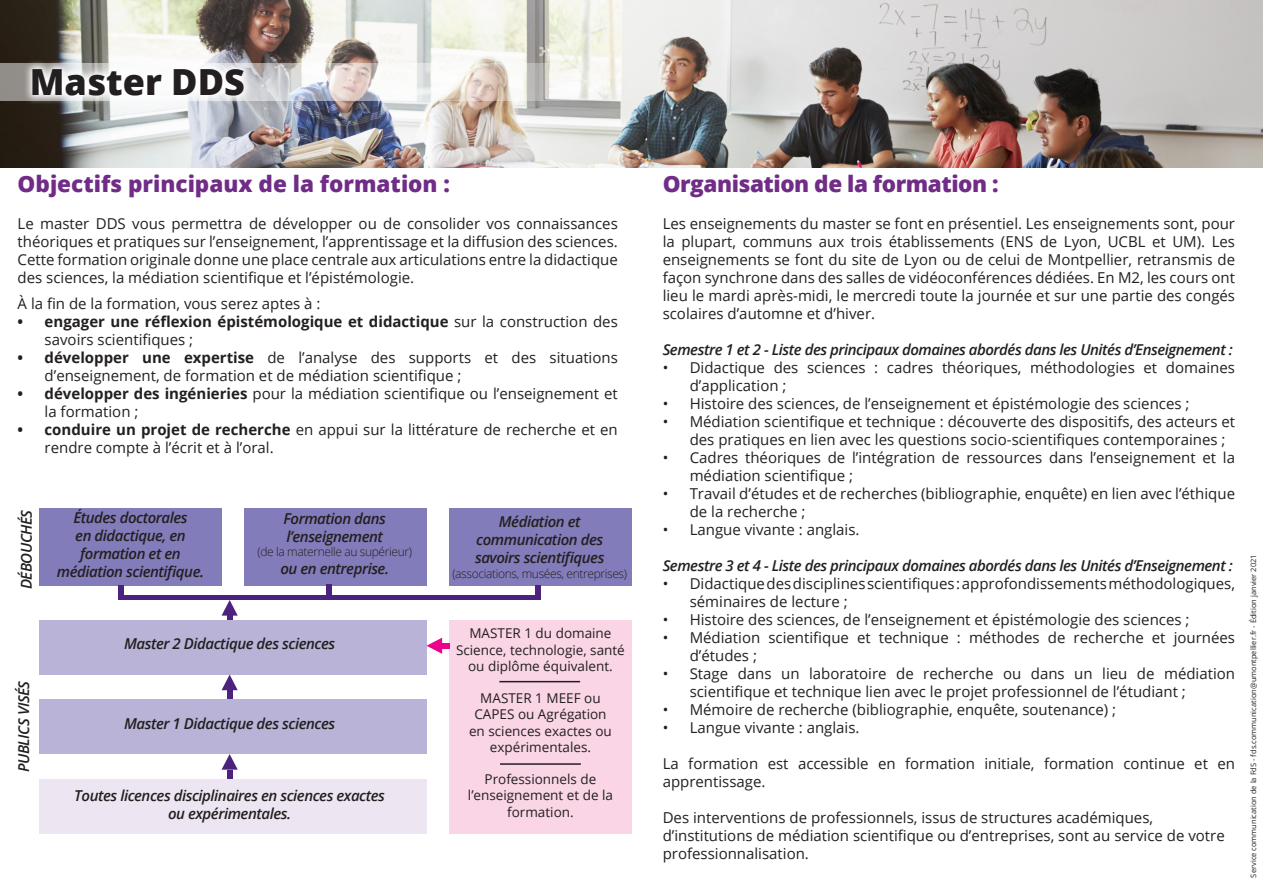
<style>
.page{position:relative;width:1263px;height:893px;background:#fff}
.page>*{position:absolute;margin:0;border:0;box-sizing:border-box;transform-origin:0 0}
.t1{font:800 36px "Open Sans";color:#231f20}
.t2{font:800 22.5px "Open Sans";color:#702c86}
.t3{font:800 22.5px "Open Sans";letter-spacing:-.02em;color:#702c86}
.t4{font:15px/18px "Open Sans";color:#231f20}
.t5{font:italic 600 15px "Open Sans";letter-spacing:-.03em;color:#231f20}
.t6{font:700 15px/18px "Open Sans";color:#231f20}
.t7{font:13.5px "Open Sans";color:#231f20}
.t8{font:300 12px "Open Sans";letter-spacing:-.03em;color:#231f20}
.Style_de_paragraphe{font:7.5px "Open Sans";color:#231f20}
.s1{font-weight:400}
.s2{font-weight:700}
</style>
<div class="page">
<img style="left:0;top:0;width:1263px;height:168px">
<svg style="left:0;top:63px;width:631px;height:37px"></svg>
<svg style="left:23px;top:59px;width:230px;height:47px"></svg>
<div style="left:39px;top:508px;width:183px;height:77px;background:#837cba"></div>
<div style="left:449px;top:508px;width:182px;height:77px;background:#837cba"></div>
<div style="left:244px;top:508px;width:182px;height:77px;background:#837cba"></div>
<div style="left:39px;top:620px;width:387px;height:55px;background:#b9b3d8"></div>
<div style="left:39px;top:699px;width:387px;height:55px;background:#b9b3d8"></div>
<div style="left:39px;top:779px;width:387px;height:54px;background:#ede6f2"></div>
<div style="left:227px;top:690px;width:5px;height:9px;background:#4c227e"></div>
<svg style="left:222px;top:675px;width:16px;height:15px"></svg>
<div style="left:227px;top:770px;width:5px;height:8px;background:#4c227e"></div>
<svg style="left:222px;top:754px;width:16px;height:16px"></svg>
<div style="left:118px;top:595px;width:422px;height:5px;background:#4c227e"></div>
<svg style="left:222px;top:600px;width:16px;height:20px"></svg>
<div style="left:118px;top:585px;width:5px;height:13px;background:#4c227e"></div>
<div style="left:327px;top:585px;width:5px;height:12px;background:#4c227e"></div>
<div style="left:535px;top:585px;width:5px;height:13px;background:#4c227e"></div>
<div style="left:449px;top:620px;width:182px;height:213px;background:#fad5e5"></div>
<hr style="left:499px;top:681px;width:81px;height:1px;background:#231f20">
<hr style="left:500px;top:763px;width:81px;height:2px;background:#231f20">
<svg style="left:426px;top:638px;width:23px;height:16px"></svg>
<p class="t1" style="left:30px;top:55px;width:217px">Master DDS</p>
<p class="t2" style="left:18px;top:166px;width:434px">Objectifs principaux de la formation :</p>
<p class="t4" style="left:18px;top:215px;width:602px;text-align:justify">Le master DDS vous permettra de développer ou de consolider vos connaissances théoriques et pratiques sur l’enseignement, l’apprentissage et la diffusion des sciences.<br>Cette formation originale donne une place centrale aux articulations entre la didactique des sciences, la médiation scientifique et l’épistémologie.</p>
<p class="t4" style="left:18px;top:294px;width:304px">À la fin de la formation, vous serez aptes à :</p>
<p class="t6" style="left:45px;top:312px;width:575px;text-indent:-27px">• engager une réflexion épistémologique et didactique <span class="s1">sur la construction des savoirs scientifiques ;</span></p>
<p class="t4" style="left:45px;top:348px;width:575px;text-indent:-27px"><span class="s2">• développer une expertise</span> de l’analyse des supports et des situations d’enseignement, de formation et de médiation scientifique ;</p>
<p class="t4" style="left:45px;top:384px;width:575px;text-indent:-27px"><span class="s2">• développer des ingénieries</span> pour la médiation scientifique ou l’enseignement et la formation ;</p>
<p class="t4" style="left:45px;top:420px;width:575px;text-indent:-27px"><span class="s2">• conduire un projet de recherche</span> en appui sur la littérature de recherche et en rendre compte à l’écrit et à l’oral.</p>
<p class="t5" style="left:16px;top:589px;width:81px;rotate:-90deg">DÉBOUCHÉS</p>
<p class="t5" style="left:13px;top:772px;width:93px;rotate:-90deg">PUBLICS VISÉS</p>
<p class="t5" style="left:73px;top:508px;width:116px">Études doctorales</p>
<p class="t5" style="left:75px;top:526px;width:112px">en didactique, en</p>
<p class="t5" style="left:80px;top:544px;width:102px">formation et en</p>
<p class="t5" style="left:57px;top:562px;width:149px">médiation scientifique.</p>
<p class="t5" style="left:284px;top:508px;width:104px">Formation dans</p>
<p class="t5" style="left:286px;top:526px;width:98px">l’enseignement</p>
<p class="t8" style="left:258px;top:544px;width:156px">(de la maternelle au supérieur)</p>
<p class="t5" style="left:280px;top:558px;width:110px">ou en entreprise.</p>
<p class="t5" style="left:124px;top:633px;width:213px">Master 2 Didactique des sciences</p>
<p class="t5" style="left:124px;top:713px;width:213px">Master 1 Didactique des sciences</p>
<p class="t5" style="left:74px;top:785px;width:312px">Toutes licences disciplinaires en sciences exactes</p>
<p class="t5" style="left:168px;top:803px;width:125px">ou expérimentales.</p>
<p class="t5" style="left:499px;top:512px;width:83px">Médiation et</p>
<p class="t5" style="left:476px;top:530px;width:128px">communication des</p>
<p class="t5" style="left:475px;top:548px;width:131px">savoirs scientifiques</p>
<p class="t8" style="left:452px;top:565px;width:176px">(associations, musées, entreprises)</p>
<p class="t7" style="left:469px;top:624px;width:144px">MASTER 1 du domaine</p>
<p class="t7" style="left:456px;top:640px;width:170px">Science, technologie, santé</p>
<p class="t7" style="left:468px;top:657px;width:146px">ou diplôme équivalent.</p>
<p class="t7" style="left:480px;top:689px;width:122px">MASTER 1 MEEF ou</p>
<p class="t7" style="left:474px;top:705px;width:134px">CAPES ou Agrégation</p>
<p class="t7" style="left:469px;top:721px;width:144px">en sciences exactes ou</p>
<p class="t7" style="left:490px;top:738px;width:103px">expérimentales.</p>
<p class="t7" style="left:485px;top:770px;width:113px">Professionnels de</p>
<p class="t7" style="left:468px;top:786px;width:147px">l’enseignement et de la</p>
<p class="t7" style="left:507px;top:802px;width:68px">formation.</p>
<p class="t3" style="left:663px;top:166px;width:337px">Organisation de la formation :</p>
<p class="t4" style="left:663px;top:215px;width:574px;text-align:justify">Les enseignements du master se font en présentiel. Les enseignements sont, pour la plupart, communs aux trois établissements (ENS de Lyon, UCBL et UM). Les enseignements se font du site de Lyon ou de celui de Montpellier, retransmis de façon synchrone dans des salles de vidéoconférences dédiées. En M2, les cours ont lieu le mardi après-midi, le mercredi toute la journée et sur une partie des congés scolaires d’automne et d’hiver.</p>
<p class="t5" style="left:663px;top:340px;width:572px">Semestre 1 et 2 - Liste des principaux domaines abordés dans les Unités d’Enseignement :</p>
<p class="t4" style="left:690px;top:359px;width:547px;text-indent:-27px">• Didactique des sciences : cadres théoriques, méthodologies et domaines d’application ;</p>
<p class="t4" style="left:663px;top:395px;width:528px">• Histoire des sciences, de l’enseignement et épistémologie des sciences ;</p>
<p class="t4" style="left:690px;top:413px;width:547px;text-indent:-27px">• Médiation scientifique et technique : découverte des dispositifs, des acteurs et des pratiques en lien avec les questions socio-scientifiques contemporaines ;</p>
<p class="t4" style="left:690px;top:449px;width:547px;text-indent:-27px">• Cadres théoriques de l’intégration de ressources dans l’enseignement et la médiation scientifique ;</p>
<p class="t4" style="left:690px;top:485px;width:547px;text-indent:-27px">• Travail d’études et de recherches (bibliographie, enquête) en lien avec l’éthique de la recherche ;</p>
<p class="t4" style="left:663px;top:521px;width:198px">• Langue vivante : anglais.</p>
<p class="t5" style="left:663px;top:556px;width:572px">Semestre 3 et 4 - Liste des principaux domaines abordés dans les Unités d’Enseignement :</p>
<p class="t4" style="left:690px;top:575px;width:547px;text-indent:-27px">• Didactique des disciplines scientifiques : approfondissements méthodologiques, séminaires de lecture ;</p>
<p class="t4" style="left:663px;top:611px;width:528px">• Histoire des sciences, de l’enseignement et épistémologie des sciences ;</p>
<p class="t4" style="left:690px;top:629px;width:547px;text-indent:-27px">• Médiation scientifique et technique : méthodes de recherche et journées d’études ;</p>
<p class="t4" style="left:690px;top:665px;width:547px;text-indent:-27px">• Stage dans un laboratoire de recherche ou dans un lieu de médiation scientifique et technique lien avec le projet professionnel de l’étudiant ;</p>
<p class="t4" style="left:663px;top:701px;width:455px">• Mémoire de recherche (bibliographie, enquête, soutenance) ;</p>
<p class="t4" style="left:663px;top:719px;width:198px">• Langue vivante : anglais.</p>
<p class="t4" style="left:663px;top:755px;width:574px">La formation est accessible en formation initiale, formation continue et en apprentissage.</p>
<p class="t4" style="left:663px;top:809px;width:492px">Des interventions de professionnels, issus de structures académiques,</p>
<p class="t4" style="left:663px;top:827px;width:564px">d’institutions de médiation scientifique ou d’entreprises, sont au service de votre</p>
<p class="t4" style="left:663px;top:845px;width:148px">professionnalisation.</p>
<p class="Style_de_paragraphe" style="left:1248px;top:877px;width:325px;rotate:-90deg">Service communication de la FdS - fds.communication@umontpellier.fr - Édition janvier 2021</p>
</div>
